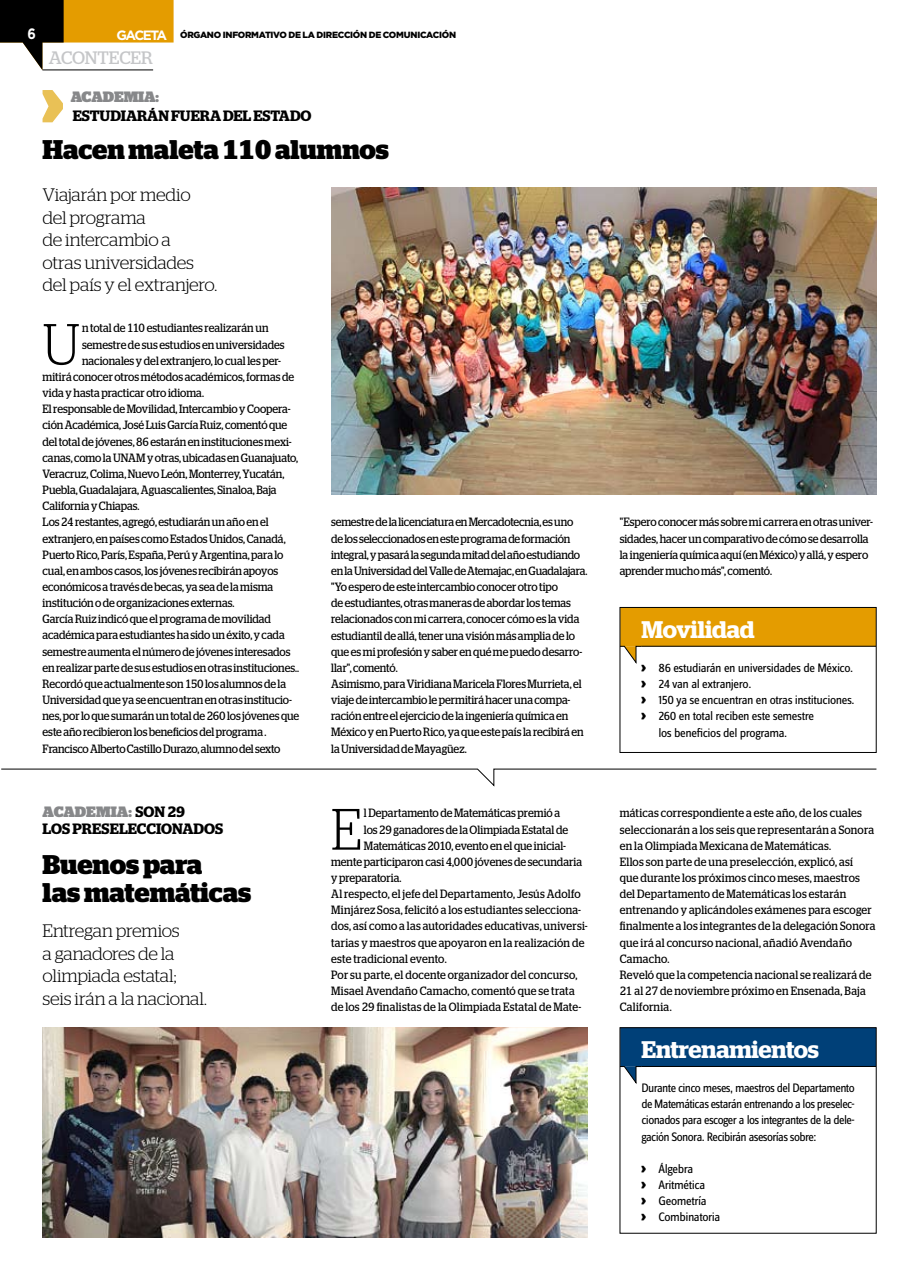
<style>
.page{position:relative;width:919px;height:1276px;background:#fff}
.page>*{position:absolute;margin:0;border:0;box-sizing:border-box;transform-origin:0 0}
.t1{font:300 58.2px "Stag";color:#000;scale:.9 1}
.t2{font:700 27px/28.2px "Stag";color:#000}
.t3{font:600 24px "Stag";letter-spacing:-.01em;color:#fff}
.t4{font:300 18px/22.5px "Stag";letter-spacing:-.015em;color:#000}
.t5{font:18px "Stag";color:#c5c6c8}
.t6{font:600 15px/16.2px "Stag";color:#000}
.t7{font:900 15px "Stag";color:#87888a}
.t8{font:700 15px "Gotham";color:#fff;scale:.85 1}
.t9{font:12.75px/16.2px "Zine Sans Dis";letter-spacing:-.04em;color:#000;text-align:justify}
.t10{font:12px/16.2px "Stag";color:#000;scale:.9 1}
.t11{font:12px/16.2px "Stag";letter-spacing:.02em;color:#000;scale:.9 1}
.t12{font:900 9px "Gotham";letter-spacing:-.03em;color:#000}
.s1{font-weight:700;font-size:13.5px;color:#fff}
.s2{font-weight:900;color:#87888a}
.s3{font-family:"Stag";font-weight:900;font-size:15px}
</style>
<div class="page">
<hr style="left:42px;top:70px;width:111px;height:1px;background:#000">
<svg style="left:1px;top:768px;width:875px;height:18px"></svg>
<svg style="left:43px;top:90px;width:20px;height:32px"></svg>
<div style="left:620px;top:607px;width:255px;height:39px;background:#e49c00"></div>
<hr style="left:641px;top:646px;width:234px;height:1px;background:#000">
<div style="left:619px;top:607px;width:257px;height:145px;border:1px solid #000"></div>
<svg style="left:619px;top:646px;width:23px;height:18px"></svg>
<img style="left:331px;top:187px;width:545px;height:307px">
<img style="left:43px;top:1027px;width:544px;height:210px">
<div style="left:620px;top:1027px;width:255px;height:39px;background:#004078"></div>
<hr style="left:641px;top:1066px;width:234px;height:1px;background:#000">
<svg style="left:619px;top:1066px;width:23px;height:18px"></svg>
<svg style="left:0;top:0;width:173px;height:70px"></svg>
<p class="t8" style="left:28px;top:25px;width:11px">6</p>
<p class="t12" style="left:117px;top:29px;width:341px"><span class="s1">GACETA</span> ÓRGANO INFORMATIVO DE LA DIRECCIÓN DE COMUNICACIÓN</p>
<h3 class="t5" style="left:49px;top:47px;width:13px">acontecer</h3>
<p class="t7" style="left:71px;top:88px;width:90px">ACADEMIA:</p>
<p class="t6" style="left:73px;top:107px;width:240px">ESTUDIARÁN FUERA DEL ESTADO</p>
<h2 class="t2" style="left:43px;top:135px;width:348px">Hacen maleta 110 alumnos</h2>
<h3 class="t4" style="left:43px;top:184px;width:176px">Viajarán por medio del programa<br>de intercambio a<br>otras universidades del país y el extranjero.</h3>
<h1 class="t1" style="left:43px;top:311px;width:43px">U</h1>
<p class="t10" style="left:82px;top:320px;width:209px">n total de 110 estudiantes realizarán un</p>
<p class="t10" style="left:82px;top:336px;width:226px">semestre de sus estudios en universidades</p>
<p class="t10" style="left:82px;top:352px;width:222px">nacionales y del extranjero, lo cual les per-</p>
<p class="t10" style="left:43px;top:368px;width:281px">mitirá conocer otros métodos académicos, formas de</p>
<p class="t10" style="left:43px;top:385px;width:181px">vida y hasta practicar otro idioma.</p>
<p class="t10" style="left:43px;top:401px;width:277px">El responsable de Movilidad, Intercambio y Coopera-</p>
<p class="t10" style="left:43px;top:417px;width:273px">ción Académica, José Luis García Ruiz, comentó que</p>
<p class="t10" style="left:43px;top:433px;width:278px">del total de jóvenes, 86 estarán en instituciones mexi-</p>
<p class="t10" style="left:43px;top:449px;width:286px">canas, como la UNAM y otras, ubicadas en Guanajuato,</p>
<p class="t10" style="left:43px;top:465px;width:270px">Veracruz, Colima, Nuevo León, Monterrey, Yucatán,</p>
<p class="t10" style="left:43px;top:481px;width:261px">Puebla, Guadalajara, Aguascalientes, Sinaloa, Baja</p>
<p class="t10" style="left:43px;top:498px;width:109px">California y Chiapas.</p>
<p class="t10" style="left:43px;top:514px;width:253px">Los 24 restantes, agregó, estudiarán un año en el</p>
<p class="t10" style="left:43px;top:530px;width:271px">extranjero, en países como Estados Unidos, Canadá,</p>
<p class="t10" style="left:43px;top:546px;width:269px">Puerto Rico, París, España, Perú y Argentina, para lo</p>
<p class="t10" style="left:43px;top:562px;width:263px">cual, en ambos casos, los jóvenes recibirán apoyos</p>
<p class="t10" style="left:43px;top:578px;width:258px">económicos a través de becas, ya sea de la misma</p>
<p class="t10" style="left:43px;top:595px;width:215px">institución o de organizaciones externas.</p>
<p class="t10" style="left:43px;top:611px;width:255px">García Ruiz indicó que el programa de movilidad</p>
<p class="t10" style="left:43px;top:627px;width:270px">académica para estudiantes ha sido un éxito, y cada</p>
<p class="t10" style="left:43px;top:643px;width:277px">semestre aumenta el número de jóvenes interesados</p>
<p class="t10" style="left:43px;top:659px;width:287px">en realizar parte de sus estudios en otras instituciones..</p>
<p class="t10" style="left:43px;top:675px;width:272px">Recordó que actualmente son 150 los alumnos de la</p>
<p class="t10" style="left:43px;top:691px;width:279px">Universidad que ya se encuentran en otras institucio-</p>
<p class="t10" style="left:43px;top:708px;width:286px">nes, por lo que sumarán un total de 260 los jóvenes que</p>
<p class="t10" style="left:43px;top:724px;width:250px">este año recibieron los beneficios del programa .</p>
<p class="t10" style="left:43px;top:740px;width:266px">Francisco Alberto Castillo Durazo, alumno del sexto</p>
<p class="t6" style="left:43px;top:804px;width:182px"><span class="s2">ACADEMIA:</span> SON 29<br>LOS PRESELECCIONADOS</p>
<h2 class="t2" style="left:43px;top:850px;width:210px">Buenos para<br>las matemáticas</h2>
<h3 class="t4" style="left:43px;top:919px;width:166px">Entregan premios<br>a ganadores de la olimpiada estatal; seis irán a la nacional.</h3>
<p class="t10" style="left:331px;top:514px;width:286px">semestre de la licenciatura en Mercadotecnia, es uno de los seleccionados en este programa de formación integral, y pasará la segunda mitad del año estudiando en la Universidad del Valle de Atemajac, en Guadalajara. "Yo espero de este intercambio conocer otro tipo<br>de estudiantes, otras maneras de abordar los temas relacionados con mi carrera, conocer cómo es la vida estudiantil de allá, tener una visión más amplia de lo que es mi profesión y saber en qué me puedo desarro&shy;llar", comentó.<br>Asimismo, para Viridiana Maricela Flores Murrieta, el viaje de intercambio le permitirá hacer una compa&shy;ración entre el ejercicio de la ingeniería química en México y en Puerto Rico, ya que este país la recibirá en la Universidad de Mayagüez.</p>
<h1 class="t1" style="left:331px;top:796px;width:32px">E</h1>
<p class="t10" style="left:364px;top:805px;width:219px">l Departamento de Matemáticas premió a</p>
<p class="t10" style="left:364px;top:821px;width:228px">los 29 ganadores de la Olimpiada Estatal de</p>
<p class="t10" style="left:364px;top:837px;width:226px">Matemáticas 2010, evento en el que inicial-</p>
<p class="t10" style="left:331px;top:853px;width:280px">mente participaron casi 4,000 jóvenes de secundaria</p>
<p class="t10" style="left:331px;top:869px;width:80px">y preparatoria.</p>
<p class="t11" style="left:331px;top:885px;width:279px">Al respecto, el jefe del Departamento, Jesús Adolfo</p>
<p class="t11" style="left:331px;top:902px;width:279px">Minjárez Sosa, felicitó a los estudiantes selecciona-</p>
<p class="t10" style="left:331px;top:918px;width:287px">dos, así como a las autoridades educativas, universi-</p>
<p class="t11" style="left:331px;top:934px;width:283px">tarias y maestros que apoyaron en la realización de</p>
<p class="t10" style="left:331px;top:950px;width:130px">este tradicional evento.</p>
<p class="t11" style="left:331px;top:966px;width:275px">Por su parte, el docente organizador del concurso,</p>
<p class="t10" style="left:331px;top:982px;width:272px">Misael Avendaño Camacho, comentó que se trata</p>
<p class="t11" style="left:331px;top:998px;width:279px">de los 29 finalistas de la Olimpiada Estatal de Mate-</p>
<p class="t10" style="left:619px;top:514px;width:283px">"Espero conocer más sobre mi carrera en otras univer&shy;sidades, hacer un comparativo de cómo se desarrolla la ingeniería química aquí (en México) y allá, y espero aprender mucho más", comentó.</p>
<h3 class="t3" style="left:641px;top:615px;width:115px">MOVILIDAD</h3>
<p class="t9" style="left:641px;top:660px;width:213px"><span class="s3">›</span> 86 estudiarán en universidades de México.</p>
<p class="t9" style="left:641px;top:676px;width:111px"><span class="s3">›</span> 24 van al extranjero.</p>
<p class="t9" style="left:641px;top:692px;width:215px"><span class="s3">›</span> 150 ya se encuentran en otras instituciones.</p>
<p class="t9" style="left:641px;top:708px;width:174px"><span class="s3">›</span> 260 en total reciben este semestre</p>
<p class="t9" style="left:658px;top:725px;width:130px">los beneficios del programa.</p>
<p class="t11" style="left:619px;top:805px;width:285px">máticas correspondiente a este año, de los cuales seleccionarán a los seis que representarán a Sonora en la Olimpiada Mexicana de Matemáticas.<br>Ellos son parte de una preselección, explicó, así<br>que durante los próximos cinco meses, maestros del Departamento de Matemáticas los estarán entrenando y aplicándoles exámenes para escoger finalmente a los integrantes de la delegación Sonora que irá al concurso nacional, añadió Avendaño Camacho.<br>Reveló que la competencia nacional se realizará de 21 al 27 de noviembre próximo en Ensenada, Baja California.</p>
<h3 class="t3" style="left:641px;top:1035px;width:179px">ENTRENAMIENTOS</h3>
<p class="t9" style="left:641px;top:1080px;width:215px">Durante cinco meses, maestros del Departamento de Matemáticas estarán entrenando a los preselec&shy;cionados para escoger a los integrantes de la dele&shy;gación Sonora. Recibirán asesorías sobre:</p>
<p class="t9" style="left:641px;top:1161px;width:80px;text-align:left"><span class="s3">›</span> Álgebra<br><span class="s3">›</span> Aritmética<br><span class="s3">›</span> G eometría<br><span class="s3">›</span> Combinatoria</p>
</div>
